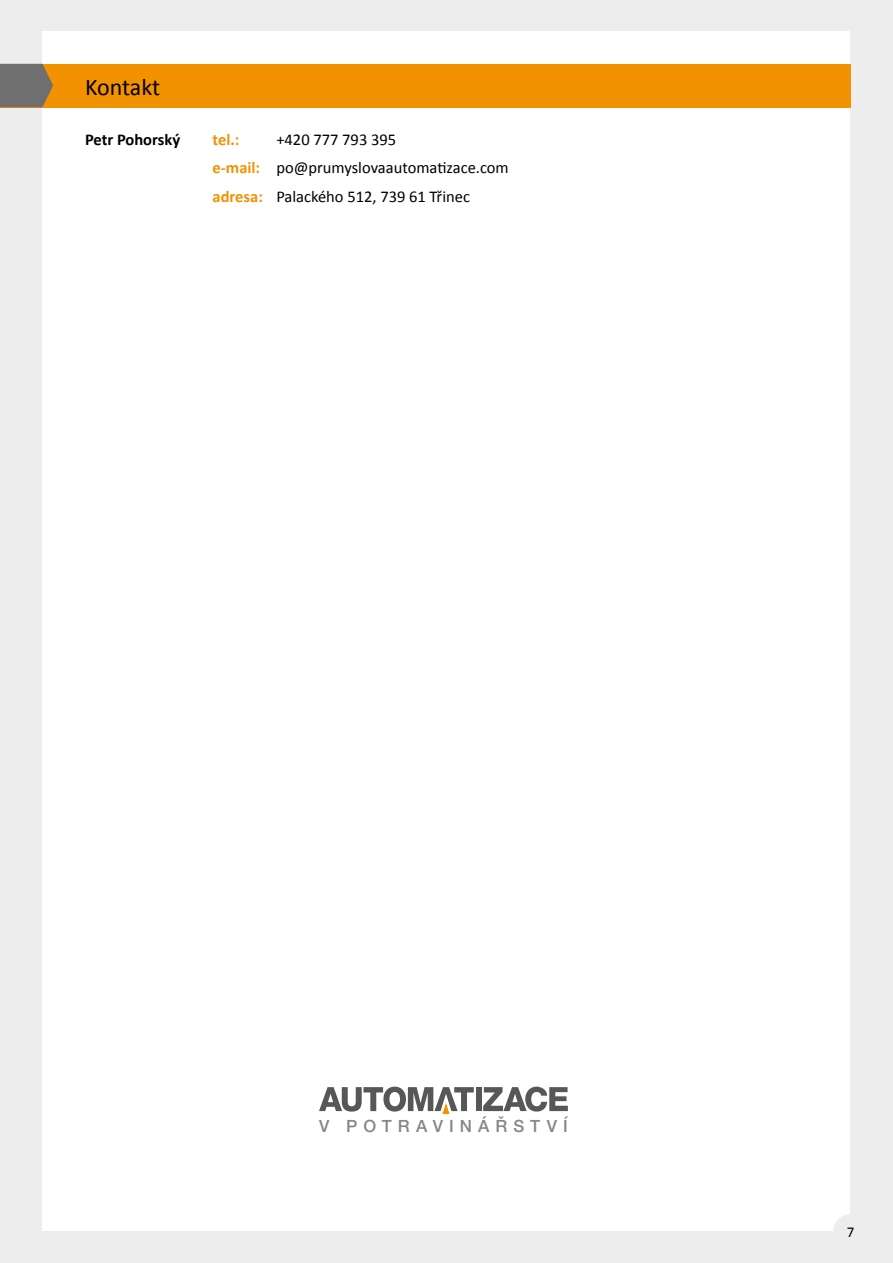
<style>
.page{position:relative;width:893px;height:1263px;background:#ededed}
.page>*{position:absolute;margin:0;border:0;box-sizing:border-box;transform-origin:0 0}
.t1{font:24px "Calibri";letter-spacing:-.005em;color:#000}
.t2{font:500 16.95px "Helvetica Neue LT Pro";letter-spacing:.355em;color:#878787}
.t3{font:16.5px/28.3px "Calibri";color:#000}
.t4{font:700 16.5px "Calibri";color:#000}
.t5{font:700 16.5px "Calibri";color:#f39200}
.t6{font:15px "Calibri";color:#000}
.s1{font-weight:700;color:#f39200}
</style>
<div class="page">
<div style="left:43px;top:32px;width:807px;height:1199px;background:#fff"></div>
<div style="left:833px;top:1214px;width:34px;height:34px;background:#ededed;border-radius:50%"></div>
<div style="left:0;top:64px;width:850px;height:43px;background:#f39200"></div>
<svg style="left:0;top:64px;width:53px;height:43px;background:#7c7264"></svg>
<div style="left:476px;top:1087px;width:6px;height:24px;background:#575756"></div>
<svg style="left:483px;top:1086px;width:85px;height:25px"></svg>
<svg style="left:319px;top:1086px;width:155px;height:28px"></svg>
<h1 class="t1" style="left:85px;top:71px;width:77px">Kontakt</h1>
<p class="t4" style="left:85px;top:129px;width:97px">Petr Pohorský</p>
<p class="t5" style="left:213px;top:129px;width:28px">tel.:</p>
<p class="t3" style="left:213px;top:126px;width:298px;text-indent:64px">+420 777 793 395<br><span class="s1">e-mail:</span> po@prumyslovaautomatizace.com <span class="s1">adresa:</span> Palackého 512, 739 61 Třinec</p>
<p class="t2" style="left:319px;top:1115px;width:250px">V POTRAVINÁŘSTVÍ</p>
<p class="t6" style="left:847px;top:1222px;width:9px">7</p>
</div>
